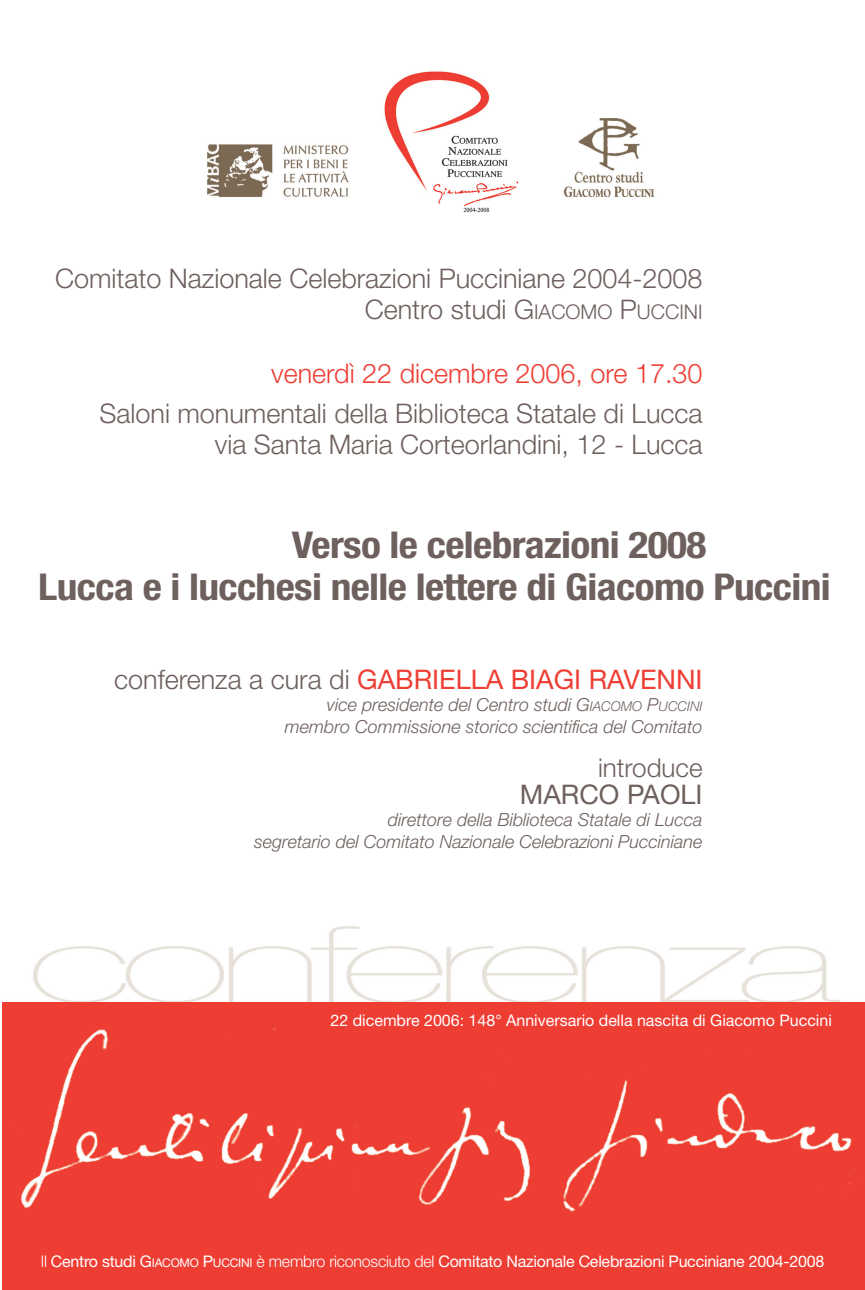
<style>
.page{position:relative;width:865px;height:1290px;background:#fff}
.page>*{position:absolute;margin:0;border:0;box-sizing:border-box;transform-origin:0 0}
.t1{font:700 condensed 37px/42px "Helvetica Neue";letter-spacing:-.015em;color:#6d605d;scale:1.12 1}
.t2{font:300 27px/31px "Helvetica Neue";color:#6d605d;text-align:right}
.t3{font:27px "Helvetica Neue";color:#ee3e34}
.t4{font:300 27px "Helvetica Neue";color:#ee3e34}
.t5{font:27px "Helvetica Neue";color:#6d605d}
.t6{font:300 26px "Helvetica Neue";color:#6d605d}
.t7{font:italic 300 18px/22px "Helvetica Neue";color:#6d605d;text-align:right}
.t8{font:16px "Helvetica Neue";letter-spacing:-.015em;color:#fff}
.s1{font-size:20.2px}
.s2{font-weight:300;color:#6d605d}
.s3{font-size:13.5px}
.s4{font-weight:300}
.s5{font-size:12px}
</style>
<div class="page">
<img style="left:3px;top:71px;width:862px;height:1219px">
<h2 class="t2" style="left:55px;top:266px;width:649px">Comitato Nazionale Celebrazioni Pucciniane 2004-2008<br>Centro studi G<span class="s1">IACOMO</span> P<span class="s1">UCCINI</span></h2>
<h2 class="t4" style="left:271px;top:364px;width:433px">venerdì 22 dicembre 2006, ore 17.30</h2>
<h2 class="t2" style="left:100px;top:400px;width:604px">Saloni monumentali della Biblioteca Statale di Lucca via Santa Maria Corteorlandini, 12 - Lucca</h2>
<h1 class="t1" style="left:38px;top:527px;width:709px;text-indent:253px">Verso le celebrazioni 2008<br>Lucca e i lucchesi nelle lettere di Giacomo Puccini</h1>
<h2 class="t3" style="left:114px;top:663px;width:589px"><span class="s2">conferenza a cura di</span> GABRIELLA BIAGI RAVENNI</h2>
<p class="t7" style="left:285px;top:695px;width:419px">vice presidente del Centro studi G<span class="s3">IACOMO</span> P<span class="s3">UCCINI </span>membro Commissione storico scientifica del Comitato</p>
<h3 class="t6" style="left:598px;top:759px;width:106px">introduce</h3>
<h2 class="t5" style="left:520px;top:779px;width:184px">MARCO PAOLI</h2>
<p class="t7" style="left:254px;top:810px;width:450px">direttore della Biblioteca Statale di Lucca<br>segretario del Comitato Nazionale Celebrazioni Pucciniane</p>
<p class="t8" style="left:330px;top:1014px;width:503px">22 dicembre 2006: 148° Anniversario della nascita di Giacomo Puccini</p>
<p class="t8" style="left:41px;top:1256px;width:785px"><span class="s4">Il</span> Centro studi G<span class="s5">IACOMO</span> P<span class="s5">UCCINI</span> <span class="s4">è membro riconosciuto del</span> Comitato Nazionale Celebrazioni Pucciniane 2004-2008</p>
</div>
